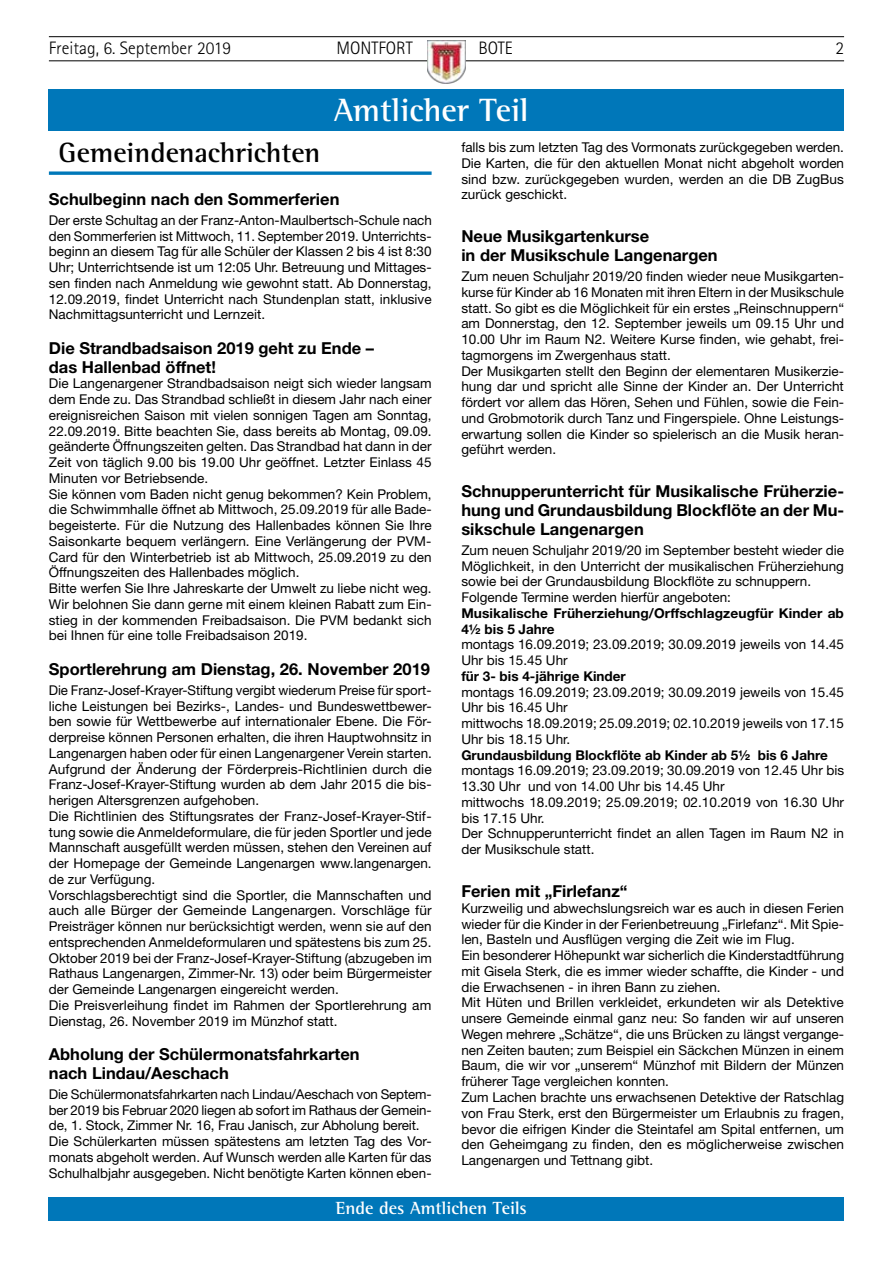
<style>
.page{position:relative;width:893px;height:1263px;background:#fff}
.page>*{position:absolute;margin:0;border:0;box-sizing:border-box;transform-origin:0 0}
.t1{font:700 33px "Rotis Semi Serif Std";color:#fff}
.t2{font:700 28.5px "Rotis Semi Serif Std";color:#000}
.t3{font:300 18px "Rotis Sans Serif Std";color:#000}
.t4{font:700 18px "Rotis Semi Serif Std";color:#fff}
.t5{font:700 16.5px/18.8px "Helvetica Neue LT Std";color:#000}
.t6{font:13.5px/15.8px "Helvetica Neue LT Std";color:#000}
.t7{font:700 13.5px/15.8px "Helvetica Neue LT Std";color:#000}
</style>
<div class="page">
<hr style="left:49px;top:36px;width:795px;height:1px;background:#000">
<hr style="left:49px;top:60px;width:795px;height:1px;background:#000">
<img style="left:427px;top:40px;width:39px;height:43px">
<svg style="left:49px;top:171px;width:383px;height:4px"></svg>
<div style="left:49px;top:89px;width:795px;height:42px;background:#0077b9"></div>
<div style="left:49px;top:1197px;width:795px;height:23px;background:#0077b9"></div>
<h3 class="t3" style="left:49px;top:38px;width:184px">Freitag, 6. September 2019</h3>
<h3 class="t3" style="left:336px;top:38px;width:78px">MONTFORT</h3>
<h3 class="t3" style="left:479px;top:38px;width:36px">BOTE</h3>
<h3 class="t3" style="left:835px;top:38px;width:10px">2</h3>
<h1 class="t1" style="left:334px;top:90px;width:197px">Amtlicher Teil</h1>
<h2 class="t2" style="left:58px;top:135px;width:264px">Gemeindenachrichten</h2>
<p class="t5" style="left:49px;top:189px;width:292px">Schulbeginn nach den Sommerferien</p>
<p class="t6" style="left:49px;top:212px;width:384px;text-align:justify">Der erste Schultag an der Franz-Anton-Maulbertsch-Schule nach den Sommerferien ist Mittwoch, 11. September 2019. Unterrichts&shy;beginn an diesem Tag für alle Schüler der Klassen 2 bis 4 ist 8:30<br>Uhr; Unterrichtsende ist um 12:05 Uhr. Betreuung und Mittages&shy;sen finden nach Anmeldung wie gewohnt statt. Ab Donnerstag, 12.09.2019, findet Unterricht nach Stundenplan statt, inklusive Nachmittagsunterricht und Lernzeit.</p>
<p class="t5" style="left:49px;top:338px;width:327px">Die Strandbadsaison 2019 geht zu Ende – das Hallenbad öffnet!</p>
<p class="t6" style="left:49px;top:375px;width:384px">Die Langenargener Strandbadsaison neigt sich wieder langsam dem Ende zu. Das Strandbad schließt in diesem Jahr nach einer ereignisreichen Saison mit vielen sonnigen Tagen am Sonntag, 22.09.2019. Bitte beachten Sie, dass bereits ab Montag, 09.09. geänderte Öffnungszeiten gelten. Das Strandbad hat dann in der Zeit von täglich 9.00 bis 19.00 Uhr geöffnet. Letzter Einlass 45<br>Minuten vor Betriebsende.<br>Sie können vom Baden nicht genug bekommen? Kein Problem, die Schwimmhalle öffnet ab Mittwoch, 25.09.2019 für alle Bade&shy;begeisterte. Für die Nutzung des Hallenbades können Sie Ihre Saisonkarte bequem verlängern. Eine Verlängerung der PVM-Card für den Winterbetrieb ist ab Mittwoch, 25.09.2019 zu den Öffnungszeiten des Hallenbades möglich.<br>Bitte werfen Sie Ihre Jahreskarte der Umwelt zu liebe nicht weg.<br>Wir belohnen Sie dann gerne mit einem kleinen Rabatt zum Ein&shy;stieg in der kommenden Freibadsaison. Die PVM bedankt sich bei Ihnen für eine tolle Freibadsaison 2019.</p>
<p class="t5" style="left:49px;top:659px;width:383px">Sportlerehrung am Dienstag, 26. November 2019</p>
<p class="t6" style="left:49px;top:682px;width:384px">Die Franz-Josef-Krayer-Stiftung vergibt wiederum Preise für sport&shy;liche Leistungen bei Bezirks-, Landes- und Bundeswettbewer&shy;ben sowie für Wettbewerbe auf internationaler Ebene. Die För&shy;derpreise können Personen erhalten, die ihren Hauptwohnsitz in Langenargen haben oder für einen Langenargener Verein starten.<br>Aufgrund der Änderung der Förderpreis-Richtlinien durch die Franz-Josef-Krayer-Stiftung wurden ab dem Jahr 2015 die bis&shy;herigen Altersgrenzen aufgehoben.<br>Die Richtlinien des Stiftungsrates der Franz-Josef-Krayer-Stif&shy;tung sowie die Anmeldeformulare, die für jeden Sportler und jede Mannschaft ausgefüllt werden müssen, stehen den Vereinen auf der Homepage der Gemeinde Langenargen www.langenargen. de zur Verfügung.<br>Vorschlagsberechtigt sind die Sportler, die Mannschaften und auch alle Bürger der Gemeinde Langenargen. Vorschläge für Preisträger können nur berücksichtigt werden, wenn sie auf den entsprechenden Anmeldeformularen und spätestens bis zum 25.<br>Oktober 2019 bei der Franz-Josef-Krayer-Stiftung (abzugeben im Rathaus Langenargen, Zimmer-Nr. 13) oder beim Bürgermeister der Gemeinde Langenargen eingereicht werden.<br>Die Preisverleihung findet im Rahmen der Sportlerehrung am Dienstag, 26. November 2019 im Münzhof statt.</p>
<p class="t5" style="left:49px;top:1044px;width:312px">Abholung der Schülermonatsfahrkarten nach Lindau/Aeschach</p>
<p class="t6" style="left:49px;top:1086px;width:384px">Die Schülermonatsfahrkarten nach Lindau/Aeschach von Septem&shy;ber 2019 bis Februar 2020 liegen ab sofort im Rathaus der Gemein&shy;de, 1. Stock, Zimmer Nr. 16, Frau Janisch, zur Abholung bereit.<br>Die Schülerkarten müssen spätestens am letzten Tag des Vor&shy;monats abgeholt werden. Auf Wunsch werden alle Karten für das Schulhalbjahr ausgegeben. Nicht benötigte Karten können eben-</p>
<p class="t6" style="left:461px;top:139px;width:384px;text-align:justify">falls bis zum letzten Tag des Vormonats zurückgegeben werden.<br>Die Karten, die für den aktuellen Monat nicht abgeholt worden sind bzw. zurückgegeben wurden, werden an die DB ZugBus zurück geschickt.</p>
<p class="t5" style="left:461px;top:227px;width:258px">Neue Musikgartenkurse<br>in der Musikschule Langenargen</p>
<p class="t6" style="left:461px;top:268px;width:384px">Zum neuen Schuljahr 2019/20 finden wieder neue Musikgarten&shy;kurse für Kinder ab 16 Monaten mit ihren Eltern in der Musikschule statt. So gibt es die Möglichkeit für ein erstes „Reinschnuppern“ am Donnerstag, den 12. September jeweils um 09.15 Uhr und 10.00 Uhr im Raum N2. Weitere Kurse finden, wie gehabt, frei&shy;tagmorgens im Zwergenhaus statt.<br>Der Musikgarten stellt den Beginn der elementaren Musikerzie&shy;hung dar und spricht alle Sinne der Kinder an. Der Unterricht fördert vor allem das Hören, Sehen und Fühlen, sowie die Fein&shy;und Grobmotorik durch Tanz und Fingerspiele. Ohne Leistungs&shy;erwartung sollen die Kinder so spielerisch an die Musik heran&shy;geführt werden.</p>
<p class="t5" style="left:461px;top:482px;width:384px;text-align:justify">Schnupperunterricht für Musikalische Früherzie&shy;hung und Grundausbildung Blockflöte an der Mu&shy;sikschule Langenargen</p>
<p class="t6" style="left:461px;top:542px;width:384px">Zum neuen Schuljahr 2019/20 im September besteht wieder die Möglichkeit, in den Unterricht der musikalischen Früherziehung sowie bei der Grundausbildung Blockflöte zu schnuppern.<br>Folgende Termine werden hierfür angeboten:</p>
<p class="t7" style="left:461px;top:605px;width:384px">Musikalische Früherziehung/Orffschlagzeugfür Kinder ab<br>4½ bis 5 Jahre</p>
<p class="t6" style="left:461px;top:636px;width:384px">montags 16.09.2019; 23.09.2019; 30.09.2019 jeweils von 14.45<br>Uhr bis 15.45 Uhr</p>
<p class="t7" style="left:461px;top:668px;width:166px">für 3- bis 4-jährige Kinder</p>
<p class="t6" style="left:461px;top:684px;width:384px">montags 16.09.2019; 23.09.2019; 30.09.2019 jeweils von 15.45<br>Uhr bis 16.45 Uhr<br>mittwochs 18.09.2019; 25.09.2019; 02.10.2019 jeweils von 17.15<br>Uhr bis 18.15 Uhr.</p>
<p class="t7" style="left:461px;top:747px;width:368px">Grundausbildung Blockflöte ab Kinder ab 5½ bis 6 Jahre</p>
<p class="t6" style="left:461px;top:762px;width:384px">montags 16.09.2019; 23.09.2019; 30.09.2019 von 12.45 Uhr bis 13.30 Uhr und von 14.00 Uhr bis 14.45 Uhr<br>mittwochs 18.09.2019; 25.09.2019; 02.10.2019 von 16.30 Uhr bis 17.15 Uhr.<br>Der Schnupperunterricht findet an allen Tagen im Raum N2 in der Musikschule statt.</p>
<p class="t5" style="left:461px;top:881px;width:168px">Ferien mit „Firlefanz“</p>
<p class="t6" style="left:461px;top:900px;width:384px">Kurzweilig und abwechslungsreich war es auch in diesen Ferien wieder für die Kinder in der Ferienbetreuung „Firlefanz“. Mit Spie&shy;len, Basteln und Ausflügen verging die Zeit wie im Flug.<br>Ein besonderer Höhepunkt war sicherlich die Kinderstadtführung mit Gisela Sterk, die es immer wieder schaffte, die Kinder - und die Erwachsenen - in ihren Bann zu ziehen.<br>Mit Hüten und Brillen verkleidet, erkundeten wir als Detektive unsere Gemeinde einmal ganz neu: So fanden wir auf unseren Wegen mehrere „Schätze“, die uns Brücken zu längst vergange&shy;nen Zeiten bauten; zum Beispiel ein Säckchen Münzen in einem Baum, die wir vor „unserem“ Münzhof mit Bildern der Münzen früherer Tage vergleichen konnten.<br>Zum Lachen brachte uns erwachsenen Detektive der Ratschlag von Frau Sterk, erst den Bürgermeister um Erlaubnis zu fragen, bevor die eifrigen Kinder die Steintafel am Spital entfernen, um den Geheimgang zu finden, den es möglicherweise zwischen Langenargen und Tettnang gibt.</p>
<h3 class="t4" style="left:336px;top:1197px;width:193px">Ende des Amtlichen Teils</h3>
</div>
